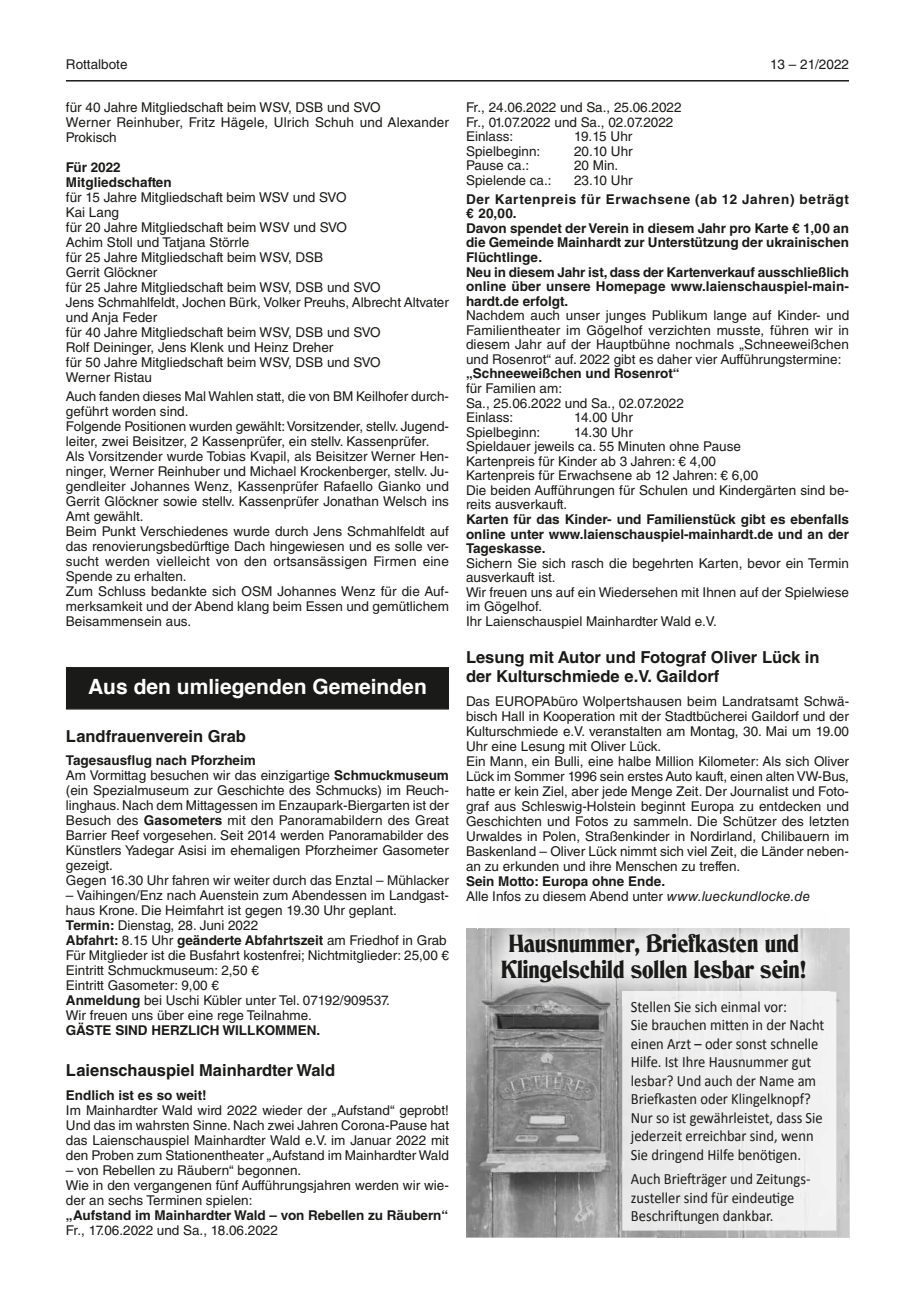
<style>
.page{position:relative;width:915px;height:1297px;background:#fff}
.page>*{position:absolute;margin:0;border:0;box-sizing:border-box;transform-origin:0 0}
.t1{font:24px/25.5px "Deco C790";color:#1a1a18;text-align:center;scale:.9 1}
.t2{font:700 21px "Helvetica";color:#fff}
.t3{font:700 16.5px/19.5px "Helvetica LT Std";color:#1a1a18}
.t4{font:15.75px/18.5px "Calibri";color:#1a1a18;scale:.92 1}
.t5{font:13.5px/15px "Helvetica LT Std";color:#1a1a18}
.t6{font:700 13.5px/14.5px "Helvetica LT Std";color:#1a1a18}
.s1{font-weight:700}
.s2{font-style:italic}
</style>
<div class="page">
<hr style="left:66px;top:80px;width:782px;height:2px;background:#1a1a18">
<div style="left:67px;top:668px;width:380px;height:40px;background:#1a1a18"></div>
<div style="left:66px;top:667px;width:383px;height:42px;border:2px solid #1a1a18"></div>
<img style="left:466px;top:928px;width:47px;height:309px">
<img style="left:801px;top:928px;width:47px;height:309px">
<img style="left:513px;top:1005px;width:144px;height:232px">
<img style="left:657px;top:1230px;width:144px;height:7px">
<img style="left:478px;top:928px;width:351px;height:77px">
<div style="left:622px;top:992px;width:214px;height:238px;background:#eee"></div>
<div style="left:622px;top:992px;width:207px;height:13px;background:#f1f1f1"></div>
<p class="t5" style="left:66px;top:57px;width:63px">Rottalbote</p>
<p class="t5" style="left:769px;top:57px;width:80px">13 – 21/2022</p>
<p class="t5" style="left:66px;top:99px;width:384px">für 40 Jahre Mitgliedschaft beim WSV, DSB und SVO<br>Werner Reinhuber, Fritz Hägele, Ulrich Schuh und Alexander<br>Prokisch</p>
<p class="t6" style="left:66px;top:159px;width:107px;line-height:15px">Für 2022<br>Mitgliedschaften</p>
<p class="t5" style="left:66px;top:189px;width:384px">für 15 Jahre Mitgliedschaft beim WSV und SVO<br>Kai Lang<br>für 20 Jahre Mitgliedschaft beim WSV und SVO<br>Achim Stoll und Tatjana Störrle<br>für 25 Jahre Mitgliedschaft beim WSV, DSB<br>Gerrit Glöckner<br>für 25 Jahre Mitgliedschaft beim WSV, DSB und SVO<br>Jens Schmahlfeldt, Jochen Bürk, Volker Preuhs, Albrecht Altvater und Anja Feder<br>für 40 Jahre Mitgliedschaft beim WSV, DSB und SVO<br>Rolf Deininger, Jens Klenk und Heinz Dreher<br>für 50 Jahre Mitgliedschaft beim WSV, DSB und SVO<br>Werner Ristau</p>
<p class="t5" style="left:66px;top:389px;width:384px">Auch fanden dieses Mal Wahlen statt, die von BM Keilhofer durch&shy;geführt worden sind.<br>Folgende Positionen wurden gewählt: Vorsitzender, stellv. Jugend&shy;leiter, zwei Beisitzer, 2 Kassenprüfer, ein stellv. Kassenprüfer.<br>Als Vorsitzender wurde Tobias Kvapil, als Beisitzer Werner Hen&shy;ninger, Werner Reinhuber und Michael Krockenberger, stellv. Ju&shy;gendleiter Johannes Wenz, Kassenprüfer Rafaello Gianko und Gerrit Glöckner sowie stellv. Kassenprüfer Jonathan Welsch ins Amt gewählt.<br>Beim Punkt Verschiedenes wurde durch Jens Schmahlfeldt auf das renovierungsbedürftige Dach hingewiesen und es solle ver&shy;sucht werden vielleicht von den ortsansässigen Firmen eine Spende zu erhalten.<br>Zum Schluss bedankte sich OSM Johannes Wenz für die Auf&shy;merksamkeit und der Abend klang beim Essen und gemütlichem Beisammensein aus.</p>
<p class="t5" style="left:466px;top:100px;width:217px">Fr., 24.06.2022 und Sa., 25.06.2022<br>Fr., 01.07.2022 und Sa., 02.07.2022<br>Einlass:</p>
<p class="t5" style="left:574px;top:129px;width:60px">19.15 Uhr</p>
<p class="t5" style="left:466px;top:144px;width:76px">Spielbeginn:</p>
<p class="t5" style="left:574px;top:144px;width:60px">20.10 Uhr</p>
<p class="t5" style="left:466px;top:158px;width:65px">Pause ca.:</p>
<p class="t5" style="left:574px;top:158px;width:46px">20 Min.</p>
<p class="t5" style="left:466px;top:173px;width:87px">Spielende ca.:</p>
<p class="t5" style="left:574px;top:173px;width:60px">23.10 Uhr</p>
<p class="t6" style="left:466px;top:192px;width:384px">Der Kartenpreis für Erwachsene (ab 12 Jahren) beträgt € 20,00.<br>Davon spendet der Verein in diesem Jahr pro Karte € 1,00 an die Gemeinde Mainhardt zur Unterstützung der ukrainischen Flüchtlinge.<br>Neu in diesem Jahr ist, dass der Kartenverkauf ausschließlich online über unsere Homepage www.laienschauspiel-main&shy;hardt.de erfolgt.</p>
<p class="t5" style="left:466px;top:308px;width:384px;line-height:14.5px;text-align:justify">Nachdem auch unser junges Publikum lange auf Kinder- und Familientheater im Gögelhof verzichten musste, führen wir in diesem Jahr auf der Hauptbühne nochmals „Schneeweißchen und Rosenrot“ auf. 2022 gibt es daher vier Aufführungstermine:</p>
<p class="t6" style="left:466px;top:366px;width:215px">„Schneeweißchen und Rosenrot“</p>
<p class="t5" style="left:466px;top:381px;width:219px;line-height:14.5px">für Familien am:<br>Sa., 25.06.2022 und Sa., 02.07.2022<br>Einlass:</p>
<p class="t5" style="left:574px;top:410px;width:60px">14.00 Uhr</p>
<p class="t5" style="left:466px;top:424px;width:76px">Spielbeginn:</p>
<p class="t5" style="left:466px;top:425px;width:384px;line-height:14.5px;text-indent:108px">14.30 Uhr<br>Spieldauer jeweils ca. 55 Minuten ohne Pause<br>Kartenpreis für Kinder ab 3 Jahren: € 4,00<br>Kartenpreis für Erwachsene ab 12 Jahren: € 6,00<br>Die beiden Aufführungen für Schulen und Kindergärten sind be&shy;reits ausverkauft.</p>
<p class="t6" style="left:466px;top:512px;width:384px;text-align:justify">Karten für das Kinder- und Familienstück gibt es ebenfalls online unter www.laienschauspiel-mainhardt.de und an der Tageskasse.</p>
<p class="t5" style="left:466px;top:555px;width:384px">Sichern Sie sich rasch die begehrten Karten, bevor ein Termin ausverkauft ist.<br>Wir freuen uns auf ein Wiedersehen mit Ihnen auf der Spielwiese im Gögelhof.<br>Ihr Laienschauspiel Mainhardter Wald e.V.</p>
<p class="t3" style="left:466px;top:647px;width:355px">Lesung mit Autor und Fotograf Oliver Lück in der Kulturschmiede e.V. Gaildorf</p>
<p class="t5" style="left:466px;top:693px;width:384px">Das EUROPAbüro Wolpertshausen beim Landratsamt Schwä&shy;bisch Hall in Kooperation mit der Stadtbücherei Gaildorf und der Kulturschmiede e.V. veranstalten am Montag, 30. Mai um 19.00<br>Uhr eine Lesung mit Oliver Lück.<br>Ein Mann, ein Bulli, eine halbe Million Kilometer: Als sich Oliver Lück im Sommer 1996 sein erstes Auto kauft, einen alten VW-Bus, hatte er kein Ziel, aber jede Menge Zeit. Der Journalist und Foto&shy;graf aus Schleswig-Holstein beginnt Europa zu entdecken und Geschichten und Fotos zu sammeln. Die Schützer des letzten Urwaldes in Polen, Straßenkinder in Nordirland, Chilibauern im Baskenland – Oliver Lück nimmt sich viel Zeit, die Länder neben&shy;an zu erkunden und ihre Menschen zu treffen.</p>
<p class="t5" style="left:466px;top:873px;width:345px"><span class="s1">Sein Motto: Europa ohne Ende.<br></span>Alle Infos zu diesem Abend unter <span class="s2">www.lueckundlocke.de</span></p>
<h1 class="t1" style="left:501px;top:932px;width:341px">Hausnummer, Briefkasten und<br>Klingelschild sollen lesbar sein!</h1>
<p class="t4" style="left:630px;top:997px;width:212px">Stellen Sie sich einmal vor:<br>Sie brauchen mitten in der Nacht einen Arzt – oder sonst schnelle<br>Hilfe. Ist Ihre Hausnummer gut lesbar? Und auch der Name am<br>Briefkasten oder Klingelknopf?<br>Nur so ist gewährleistet, dass Sie jederzeit erreichbar sind, wenn<br>Sie dringend Hilfe benötigen.</p>
<p class="t4" style="left:630px;top:1169px;width:197px">Auch Briefträger und Zeitungs&shy;zusteller sind für eindeutige<br>Beschriftungen dankbar.</p>
<h2 class="t2" style="left:88px;top:670px;width:340px">Aus den umliegenden Gemeinden</h2>
<p class="t3" style="left:66px;top:726px;width:181px">Landfrauenverein Grab</p>
<p class="t5" style="left:66px;top:753px;width:384px"><span class="s1">Tagesausflug nach Pforzheim<br></span>Am Vormittag besuchen wir das einzigartige <span class="s1">Schmuckmuseum </span>(ein Spezialmuseum zur Geschichte des Schmucks) im Reuch&shy;linghaus. Nach dem Mittagessen im Enzaupark-Biergarten ist der Besuch des <span class="s1">Gasometers</span> mit den Panoramabildern des Great Barrier Reef vorgesehen. Seit 2014 werden Panoramabilder des Künstlers Yadegar Asisi im ehemaligen Pforzheimer Gasometer gezeigt.<br>Gegen 16.30 Uhr fahren wir weiter durch das Enztal – Mühlacker</p>
<p class="t5" style="left:66px;top:888px;width:384px">– Vaihingen/Enz nach Auenstein zum Abendessen im Landgast&shy;haus Krone. Die Heimfahrt ist gegen 19.30 Uhr geplant.<br><span class="s1">Termin:</span> Dienstag, 28. Juni 2022<br><span class="s1">Abfahrt:</span> 8.15 Uhr <span class="s1">geänderte Abfahrtszeit</span> am Friedhof in Grab Für Mitglieder ist die Busfahrt kostenfrei; Nichtmitglieder: 25,00 € Eintritt Schmuckmuseum: 2,50 €<br>Eintritt Gasometer: 9,00 €<br><span class="s1">Anmeldung</span> bei Uschi Kübler unter Tel. 07192/909537.<br>Wir freuen uns über eine rege Teilnahme.</p>
<p class="t6" style="left:66px;top:1023px;width:256px">GÄSTE SIND HERZLICH WILLKOMMEN.</p>
<p class="t3" style="left:66px;top:1060px;width:271px">Laienschauspiel Mainhardter Wald</p>
<p class="t6" style="left:66px;top:1087px;width:142px">Endlich ist es so weit!</p>
<p class="t5" style="left:66px;top:1102px;width:384px;text-align:justify">Im Mainhardter Wald wird 2022 wieder der „Aufstand“ geprobt!<br>Und das im wahrsten Sinne. Nach zwei Jahren Corona-Pause hat das Laienschauspiel Mainhardter Wald e.V. im Januar 2022 mit den Proben zum Stationentheater „Aufstand im Mainhardter Wald</p>
<p class="t5" style="left:66px;top:1162px;width:384px">– von Rebellen zu Räubern“ begonnen.<br>Wie in den vergangenen fünf Aufführungsjahren werden wir wie&shy;der an sechs Terminen spielen:</p>
<p class="t6" style="left:66px;top:1207px;width:383px">„Aufstand im Mainhardter Wald – von Rebellen zu Räubern“</p>
<p class="t5" style="left:66px;top:1222px;width:213px">Fr., 17.06.2022 und Sa., 18.06.2022</p>
</div>
